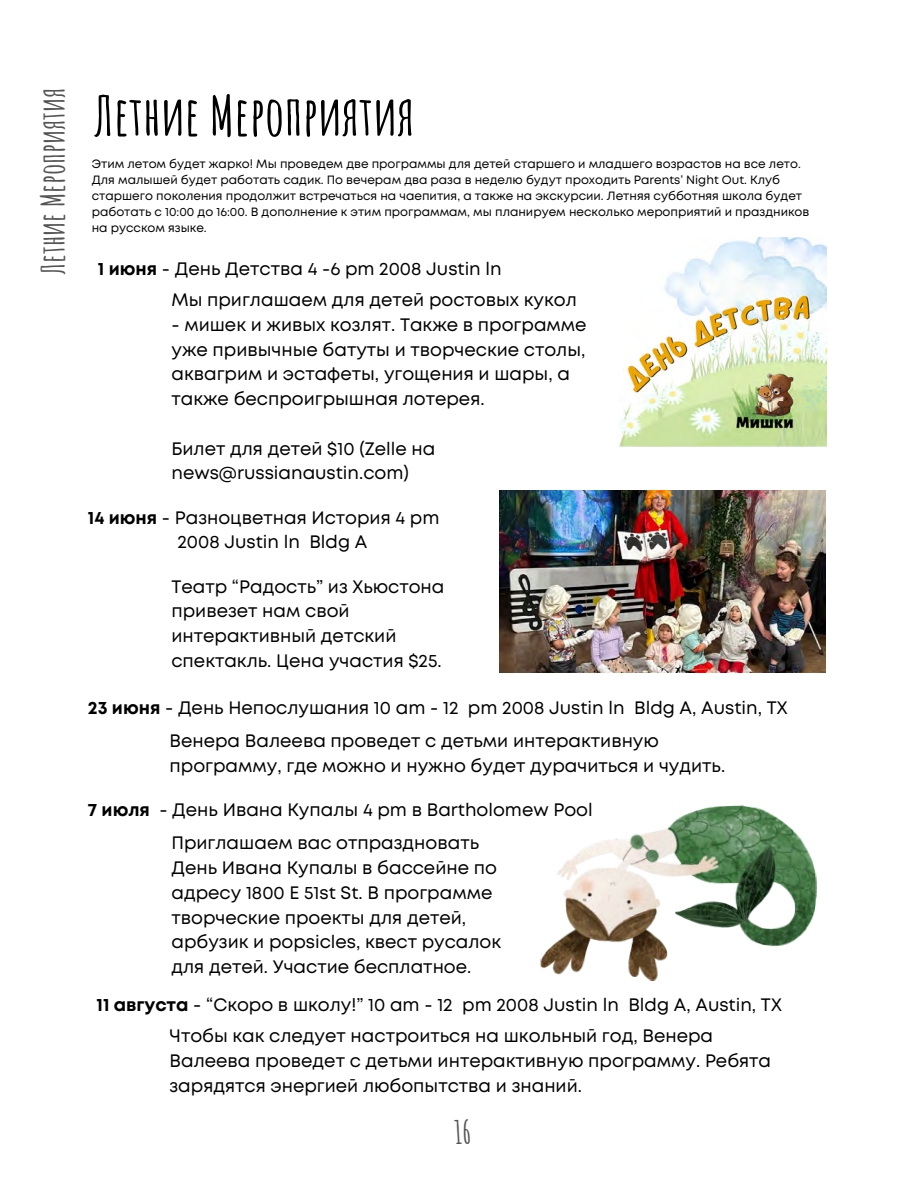
<style>
.page{position:relative;width:918px;height:1188px;background:#fff}
.page>*{position:absolute;margin:0;border:0;box-sizing:border-box;transform-origin:0 0}
.t1{font:700 54px "Amatic SC";color:#000}
.t2{font:700 31.5px "Amatic SC";color:#545454}
.t3{font:18px/24.8px "Mont";color:#000}
.t4{font:12px/16px "Mont";color:#000}
.s1{font-weight:700}
</style>
<div class="page">
<img style="left:618px;top:237px;width:208px;height:209px">
<img style="left:540px;top:805px;width:277px;height:176px">
<img style="left:500px;top:491px;width:326px;height:182px">
<p class="t2" style="left:33px;top:275px;width:189px;rotate:-90deg">Летние Мероприятия</p>
<h3 class="t1" style="left:93px;top:81px;width:323px">Летние Мероприятия</h3>
<h3 class="t4" style="left:92px;top:157px;width:719px">Этим летом будет жарко! Мы проведем две программы для детей старшего и младшего возрастов на все лето.<br>Для малышей будет работать садик. По вечерам два раза в неделю будут проходить Parents’ Night Out. Клуб старшего поколения продолжит встречаться на чаепития, а также на экскурсии. Летняя субботняя школа будет работать с 10:00 до 16:00. В дополнение к этим программам, мы планируем несколько мероприятий и праздников на русском языке.</h3>
<p class="t3" style="left:98px;top:257px;width:405px"><span class="s1">1 июня</span> - День Детства 4 -6 pm 2008 Justin ln</p>
<h3 class="t3" style="left:171px;top:289px;width:407px">Мы приглашаем для детей ростовых кукол</h3>
<h3 class="t3" style="left:171px;top:314px;width:417px">- мишек и живых козлят. Также в программе уже привычные батуты и творческие столы, аквагрим и эстафеты, угощения и шары, а также беспроигрышная лотерея.</h3>
<h3 class="t3" style="left:171px;top:437px;width:265px">Билет для детей $10 (Zelle на news@russianaustin.com)</h3>
<h3 class="t3" style="left:177px;top:506px;width:263px;text-indent:-90px"><span class="s1">14 июня</span> - Разноцветная История 4 pm<br>2008 Justin ln Bldg A</h3>
<p class="t3" style="left:171px;top:575px;width:275px">Театр “Радость” из Хьюстона привезет нам свой интерактивный детский спектакль. Цена участия $25.</p>
<h3 class="t3" style="left:88px;top:697px;width:701px"><span class="s1">23 июня</span> - День Непослушания 10 am - 12 pm 2008 Justin ln Bldg A, Austin, TX</h3>
<h3 class="t3" style="left:170px;top:730px;width:557px">Венера Валеева проведет с детьми интерактивную программу, где можно и нужно будет дурачиться и чудить.</h3>
<h3 class="t3" style="left:88px;top:799px;width:506px"><span class="s1">7 июля</span> - День Ивана Купалы 4 pm в Bartholomew Pool</h3>
<p class="t3" style="left:171px;top:832px;width:331px">Приглашаем вас отпраздновать<br>День Ивана Купалы в бассейне по адресу 1800 E 51st St. В программе творческие проекты для детей, арбузик и popsicles, квест русалок для детей. Участие бесплатное.</p>
<h3 class="t3" style="left:97px;top:994px;width:687px"><span class="s1">11 августа</span> - “Скоро в школу!” 10 am - 12 pm 2008 Justin ln Bldg A, Austin, TX</h3>
<h3 class="t3" style="left:170px;top:1025px;width:603px">Чтобы как следует настроиться на школьный год, Венера<br>Валеева проведет с детьми интерактивную программу. Ребята зарядятся энергией любопытства и знаний.</h3>
<h3 class="t2" style="left:454px;top:1112px;width:19px">16</h3>
</div>
